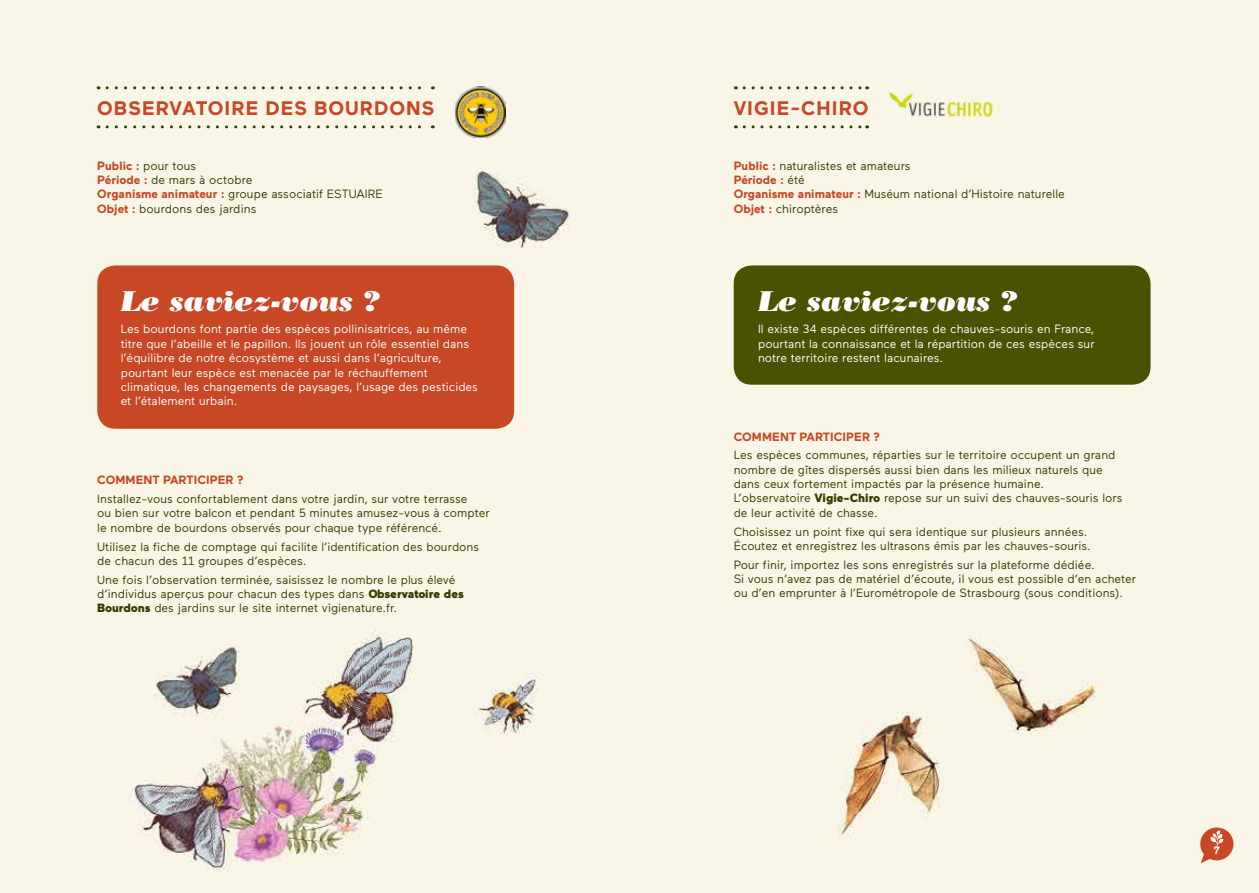
<style>
.page{position:relative;width:1259px;height:893px;background:#f9f6e7}
.page>*{position:absolute;margin:0;border:0;box-sizing:border-box;transform-origin:0 0}
.t1{font:italic 28.5px "Bodoni Poster";color:#fff}
.t2{font:700 19.5px "Maax";letter-spacing:.05em;color:#c84725}
.t3{font:12px/14.4px "Maax";color:#353e00}
.t4{font:12px/14.4px "Maax";color:#fff}
.t5{font:700 12px "Maax";color:#c84725}
.t6{font:700 10.65px "Maax";color:#fffffd}
.s1{font-weight:700;color:#c84725}
.s2{font-weight:900}
</style>
<div class="page">
<div style="left:97px;top:265px;width:417px;height:164px;background:#c84725;border-radius:18px"></div>
<div style="left:733px;top:265px;width:417px;height:120px;background:#495201;border-radius:18px"></div>
<img style="left:455px;top:86px;width:51px;height:51px">
<img style="left:886px;top:89px;width:108px;height:30px">
<svg style="left:107px;top:86px;width:326px;height:3px"></svg>
<svg style="left:744px;top:86px;width:123px;height:3px"></svg>
<svg style="left:107px;top:125px;width:326px;height:3px"></svg>
<svg style="left:744px;top:125px;width:123px;height:3px"></svg>
<svg style="left:1199px;top:826px;width:35px;height:37px"></svg>
<h2 class="t2" style="left:97px;top:97px;width:339px">OBSERVATOIRE DES BOURDONS</h2>
<p class="t3" style="left:97px;top:158px;width:287px"><span class="s1">Public :</span> pour tous<br><span class="s1">Période :</span> de mars à octobre<br><span class="s1">Organisme animateur :</span> groupe associatif ESTUAIRE<br><span class="s1">Objet :</span> bourdons des jardins</p>
<h1 class="t1" style="left:121px;top:284px;width:263px">Le saviez-vous ?</h1>
<p class="t4" style="left:121px;top:322px;width:359px">Les bourdons font partie des espèces pollinisatrices, au même titre que l’abeille et le papillon. Ils jouent un rôle essentiel dans l’équilibre de notre écosystème et aussi dans l’agriculture, pourtant leur espèce est menacée par le réchauffement climatique, les changements de paysages, l’usage des pesticides et l’étalement urbain.</p>
<p class="t5" style="left:97px;top:474px;width:148px">COMMENT PARTICIPER ?</p>
<p class="t3" style="left:97px;top:492px;width:394px">Installez-vous confortablement dans votre jardin, sur votre terrasse<br>ou bien sur votre balcon et pendant 5 minutes amusez-vous à compter le nombre de bourdons observés pour chaque type référencé.</p>
<p class="t3" style="left:97px;top:539px;width:383px">Utilisez la fiche de comptage qui facilite l’identification des bourdons de chacun des 11 groupes d’espèces.</p>
<p class="t3" style="left:97px;top:572px;width:368px">Une fois l’observation terminée, saisissez le nombre le plus élevé d’individus aperçus pour chacun des types dans <span class="s2">Observatoire des<br>Bourdons</span> des jardins sur le site internet vigienature.fr.</p>
<h2 class="t2" style="left:733px;top:97px;width:136px">VIGIE-CHIRO</h2>
<p class="t3" style="left:733px;top:158px;width:333px"><span class="s1">Public :</span> naturalistes et amateurs<br><span class="s1">Période :</span> été<br><span class="s1">Organisme animateur :</span> Muséum national d’Histoire naturelle<br><span class="s1">Objet :</span> chiroptères</p>
<h1 class="t1" style="left:758px;top:284px;width:263px">Le saviez-vous ?</h1>
<p class="t4" style="left:758px;top:322px;width:338px;text-align:justify">Il existe 34 espèces différentes de chauves-souris en France, pourtant la connaissance et la répartition de ces espèces sur notre territoire restent lacunaires.</p>
<p class="t5" style="left:733px;top:430px;width:148px">COMMENT PARTICIPER ?</p>
<p class="t3" style="left:733px;top:448px;width:390px">Les espèces communes, réparties sur le territoire occupent un grand nombre de gîtes dispersés aussi bien dans les milieux naturels que dans ceux fortement impactés par la présence humaine.<br>L’observatoire <span class="s2">Vigie-Chiro</span> repose sur un suivi des chauves-souris lors de leur activité de chasse.</p>
<p class="t3" style="left:733px;top:524px;width:358px">Choisissez un point fixe qui sera identique sur plusieurs années.<br>Écoutez et enregistrez les ultrasons émis par les chauves-souris.</p>
<p class="t3" style="left:733px;top:557px;width:404px">Pour finir, importez les sons enregistrés sur la plateforme dédiée.<br>Si vous n’avez pas de matériel d’écoute, il vous est possible d’en acheter ou d’en emprunter à l’Eurométropole de Strasbourg (sous conditions).</p>
<p class="t6" style="left:1213px;top:844px;width:8px">7</p>
</div>
